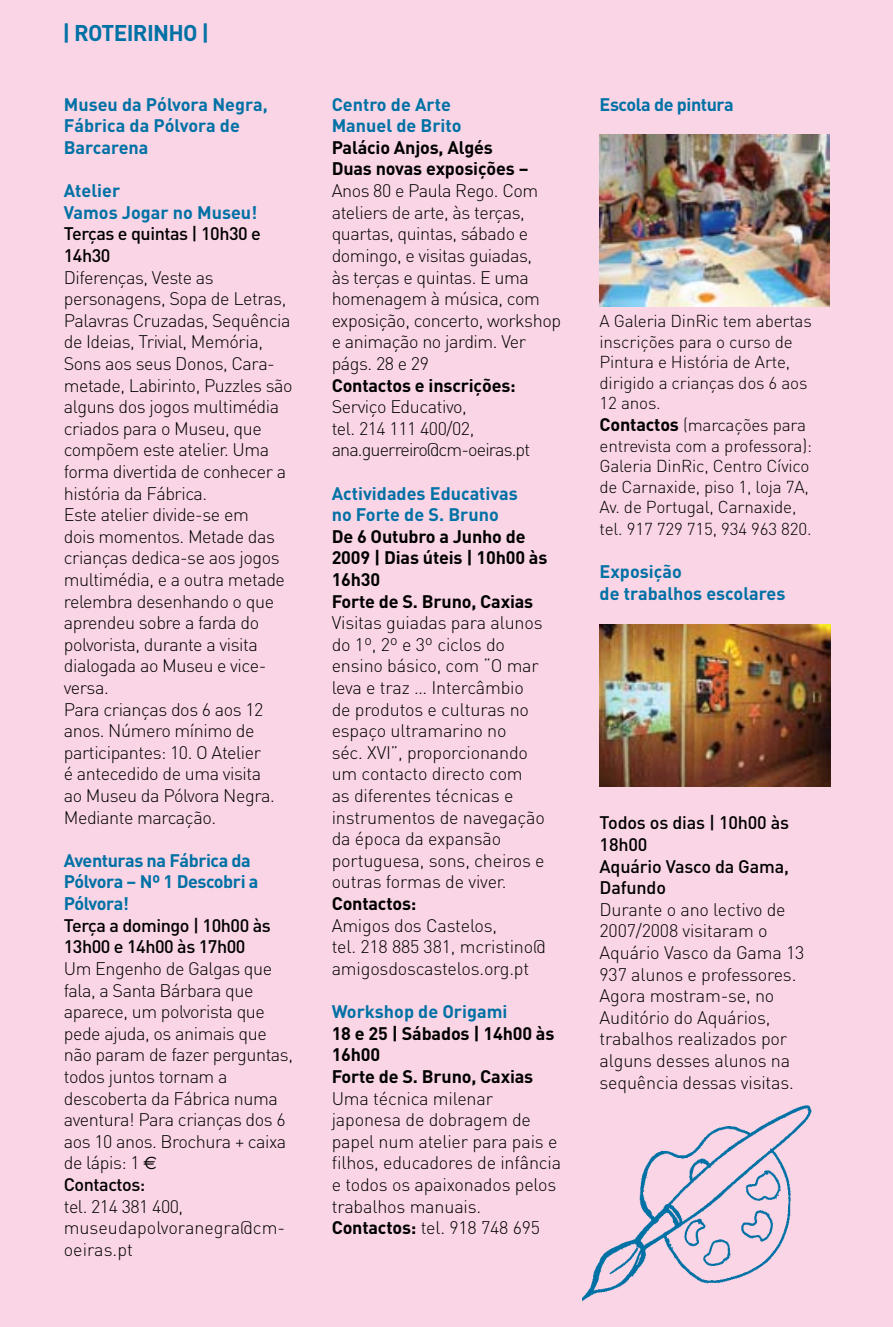
<style>
.page{position:relative;width:893px;height:1327px;background:#fad5e5}
.page>*{position:absolute;margin:0;border:0;box-sizing:border-box;transform-origin:0 0}
.t1{font:700 22.5px "DIN";letter-spacing:-.03em;color:#0071a5}
.t2{font:300 18px/21.6px "DIN";letter-spacing:-.025em;color:#000}
.t3{font:700 18px/21.6px "DIN";letter-spacing:-.01em;color:#000}
.t4{font:700 18px/21.6px "DIN";color:#0071a5}
.t5{font:500 18px/21.6px "DIN";letter-spacing:-.025em;color:#000}
.t6{font:700 18px/21.6px "DIN";letter-spacing:-.025em;color:#0071a5}
.t7{font:300 18px/21.6px "DIN";color:#000}
.t8{font:300 17.1px/20.7px "DIN";letter-spacing:-.01em;color:#000}
.s1{font-family:"Euro Sans";font-weight:400}
.s2{font-weight:500}
.s3{font-weight:700}
.s4{font-weight:700;font-size:18px}
</style>
<div class="page">
<img style="left:600px;top:135px;width:229px;height:172px">
<img style="left:600px;top:625px;width:231px;height:161px">
<img style="left:582px;top:1105px;width:230px;height:197px">
<p class="t1" style="left:63px;top:18px;width:148px">| ROTEIRINHO |</p>
<p class="t4" style="left:64px;top:93px;width:205px">Museu da Pólvora Negra,<br>Fábrica da Pólvora de<br>Barcarena</p>
<p class="t4" style="left:64px;top:179px;width:195px">Atelier<br>Vamos Jogar no Museu!</p>
<p class="t5" style="left:64px;top:222px;width:199px">Terças e quintas | 10h30 e<br>14h30</p>
<p class="t2" style="left:64px;top:266px;width:230px">Diferenças, Veste as personagens, Sopa de Letras,<br>Palavras Cruzadas, Sequência de Ideias, Trivial, Memória,<br>Sons aos seus Donos, Cara&shy;metade, Labirinto, Puzzles são alguns dos jogos multimédia criados para o Museu, que compõem este atelier. Uma forma divertida de conhecer a história da Fábrica.<br>Este atelier divide-se em<br>dois momentos. Metade das crianças dedica-se aos jogos multimédia, e a outra metade relembra desenhando o que aprendeu sobre a farda do polvorista, durante a visita dialogada ao Museu e vice&shy;versa.<br>Para crianças dos 6 aos 12 anos. Número mínimo de participantes: 10. O Atelier<br>é antecedido de uma visita<br>ao Museu da Pólvora Negra.<br>Mediante marcação.</p>
<p class="t6" style="left:64px;top:849px;width:196px">Aventuras na Fábrica da<br>Pólvora – Nº 1 Descobri a<br>Pólvora!</p>
<p class="t5" style="left:64px;top:914px;width:209px">Terça a domingo | 10h00 às<br>13h00 e 14h00 às 17h00</p>
<p class="t2" style="left:64px;top:957px;width:231px">Um Engenho de Galgas que fala, a Santa Bárbara que aparece, um polvorista que pede ajuda, os animais que não param de fazer perguntas, todos juntos tornam a descoberta da Fábrica numa aventura! Para crianças dos 6 aos 10 anos. Brochura + caixa de lápis: 1 <span class="s1">€<br></span><span class="s2">Contactos:</span></p>
<p class="t7" style="left:64px;top:1195px;width:223px">tel. 214 381 400, museudapolvoranegra@cm&shy;oeiras.pt</p>
<p class="t4" style="left:332px;top:93px;width:131px">Centro de Arte<br>Manuel de Brito</p>
<p class="t3" style="left:332px;top:136px;width:198px">Palácio Anjos, Algés<br>Duas novas exposições –</p>
<p class="t2" style="left:332px;top:180px;width:231px">Anos 80 e Paula Rego. Com ateliers de arte, às terças, quartas, quintas, sábado e domingo, e visitas guiadas,<br>às terças e quintas. E uma homenagem à música, com exposição, concerto, workshop e animação no jardim. Ver págs. 28 e 29</p>
<p class="t3" style="left:332px;top:373px;width:186px">Contactos e inscrições:</p>
<p class="t2" style="left:332px;top:396px;width:200px">Serviço Educativo,<br>tel. 214 111 400/02, ana.guerreiro@cm-oeiras.pt</p>
<p class="t4" style="left:332px;top:481px;width:188px">Actividades Educativas no Forte de S. Bruno</p>
<p class="t3" style="left:332px;top:525px;width:217px">De 6 Outubro a Junho de<br>2009 | Dias úteis | 10h00 às<br>16h30<br>Forte de S. Bruno, Caxias</p>
<p class="t2" style="left:332px;top:612px;width:215px">Visitas guiadas para alunos do 1º, 2º e 3º ciclos do ensino básico, com “O mar leva e traz … Intercâmbio de produtos e culturas no espaço ultramarino no<br>séc. XVI”, proporcionando um contacto directo com as diferentes técnicas e instrumentos de navegação da época da expansão portuguesa, sons, cheiros e outras formas de viver.</p>
<p class="t3" style="left:332px;top:892px;width:86px">Contactos:</p>
<p class="t2" style="left:332px;top:914px;width:215px">Amigos dos Castelos,<br>tel. 218 885 381, mcristino@ amigosdoscastelos.org.pt</p>
<p class="t4" style="left:332px;top:1000px;width:177px">Workshop de Origami</p>
<p class="t3" style="left:332px;top:1021px;width:224px">18 e 25 | Sábados | 14h00 às<br>16h00<br>Forte de S. Bruno, Caxias</p>
<p class="t2" style="left:332px;top:1087px;width:231px">Uma técnica milenar japonesa de dobragem de papel num atelier para pais e filhos, educadores de infância e todos os apaixonados pelos trabalhos manuais.<br><span class="s3">Contactos:</span> tel. 918 748 695</p>
<p class="t6" style="left:600px;top:93px;width:136px">Escola de pintura</p>
<p class="t8" style="left:600px;top:311px;width:214px">A Galeria DinRic tem abertas inscrições para o curso de<br>Pintura e História de Arte, dirigido a crianças dos 6 aos<br>12 anos.<br><span class="s4">Contactos</span> (marcações para entrevista com a professora):<br>Galeria DinRic, Centro Cívico de Carnaxide, piso 1, loja 7A,<br>Av. de Portugal, Carnaxide, tel. 917 729 715, 934 963 820.</p>
<p class="t4" style="left:600px;top:560px;width:187px">Exposição<br>de trabalhos escolares</p>
<p class="t5" style="left:600px;top:811px;width:191px">Todos os dias | 10h00 às<br>18h00<br>Aquário Vasco da Gama,<br>Dafundo</p>
<p class="t2" style="left:600px;top:898px;width:206px">Durante o ano lectivo de<br>2007/2008 visitaram o<br>Aquário Vasco da Gama 13<br>937 alunos e professores.<br>Agora mostram-se, no<br>Auditório do Aquários, trabalhos realizados por alguns desses alunos na sequência dessas visitas.</p>
</div>
